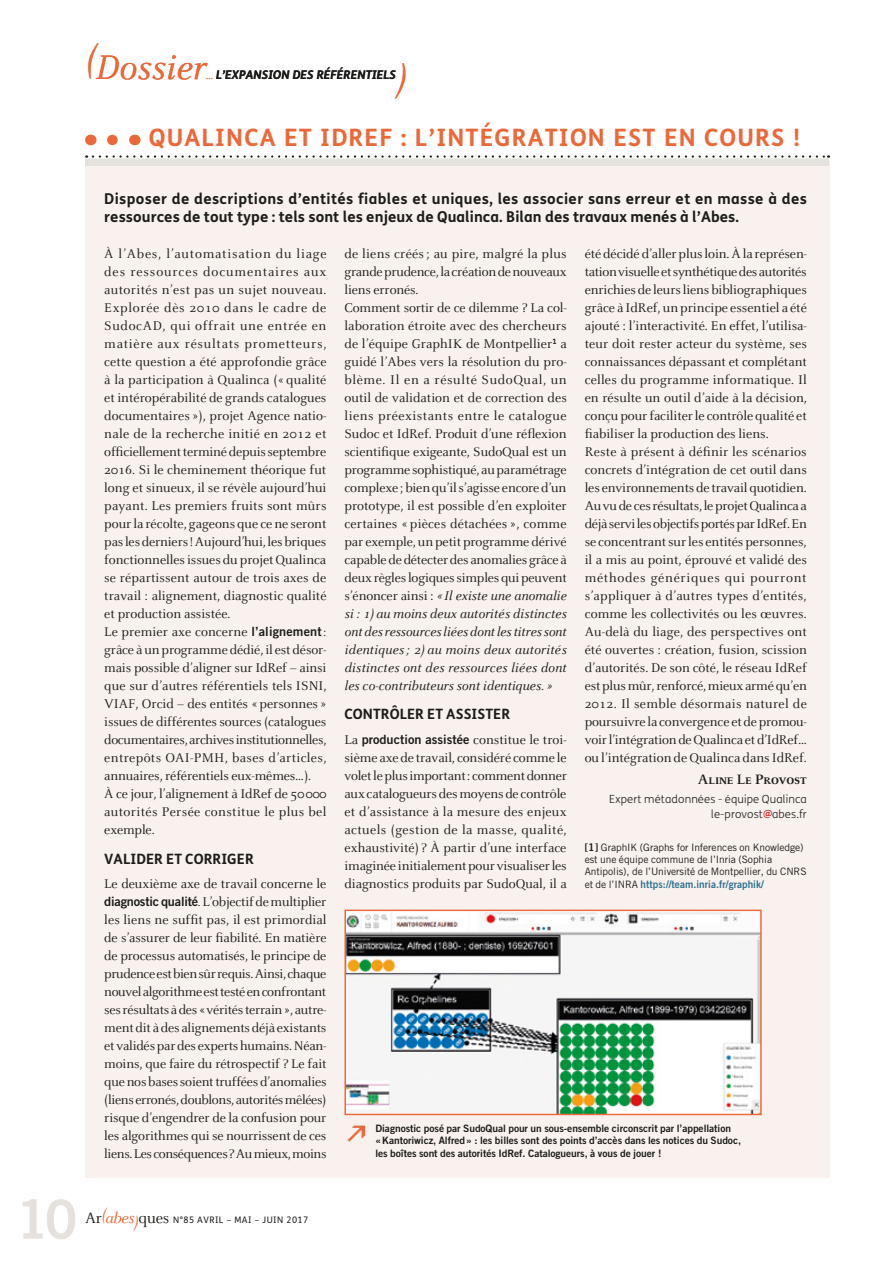
<style>
.page{position:relative;width:893px;height:1263px;background:#fff}
.page>*{position:absolute;margin:0;border:0;box-sizing:border-box;transform-origin:0 0}
.t1{font:54px "Trade Gothic Bold Two";color:#e5e1dd}
.t2{font:italic 37.5px "Celeste";color:#ec6839}
.t3{font:700 24px "FS Me";letter-spacing:.05em;color:#ec6839}
.t4{font:700 15px/18px "FS Me";letter-spacing:.025em;color:#1d1d1b}
.t5{font:700 15px "Celeste Caps";letter-spacing:-.005em;color:#1d1d1b}
.t6{font:700 14.25px "FS Me";letter-spacing:.005em;color:#1d1d1b}
.t7{font:13.95px/18px "Celeste";color:#1d1d1b}
.t8{font:italic 700 12px "FS Me";color:#1d1d1b}
.t9{font:300 11.25px/15px "FS Me";letter-spacing:.01em;color:#1d1d1b;text-align:right}
.t10{font:10.5px "Trade Gothic Bold Two";letter-spacing:.005em;color:#2e718e;scale:.95 1}
.t11{font:10.2px/12.3px "Trade Gothic Bold Two";letter-spacing:-.005em;color:#1d1d1b}
.t12{font:10.2px/12.3px "Trade Gothic";letter-spacing:-.005em;color:#1d1d1b}
.t13{font:9px "FS Me";letter-spacing:.05em;color:#1d1d1b}
.s1{font-family:"Celeste";font-weight:400;color:#ec6839}
.s2{font-family:"Trade Gothic Bold Two";font-size:12.75px}
.s3{font-size:12.75px}
.s4{font-family:"Celeste";font-size:16.5px}
.s5{font-family:"Celeste";font-style:italic;font-size:16.5px;color:#ec6839}
.s6{font-style:italic}
.s7{font-weight:400;color:#d51c20}
.s8{font-family:"Trade Gothic Bold Two";font-size:10.5px}
.s9{font-family:"Trade Gothic";font-size:10.2px;color:#1d1d1b}
</style>
<div class="page">
<div style="left:85px;top:162px;width:744px;height:1016px;background:#f9f1ed"></div>
<svg style="left:93px;top:155px;width:736px;height:3px"></svg>
<div style="left:85px;top:158px;width:744px;height:8px;background:#e5e1dd"></div>
<img style="left:346px;top:912px;width:414px;height:201px">
<div style="left:344px;top:909px;width:418px;height:206px;border:1px solid #ec6839"></div>
<svg style="left:112px;top:135px;width:6px;height:10px"></svg>
<img style="left:347px;top:1125px;width:19px;height:17px">
<h2 class="t2" style="left:85px;top:48px;width:122px">(Dossier</h2>
<p class="t8" style="left:206px;top:65px;width:185px"><span class="s1">…</span> L’EXPANSION DES RÉFÉRENTIELS</p>
<h2 class="t2" style="left:396px;top:58px;width:13px">)</h2>
<h3 class="t3" style="left:149px;top:118px;width:187px">Qualinca et IdR</h3>
<h3 class="t3" style="left:365px;top:118px;width:437px">ef : l’intégration est en cours !</h3>
<p class="t4" style="left:104px;top:188px;width:704px">Disposer de descriptions d’entités fiables et uniques, les associer sans erreur et en masse à des ressources de tout type : tels sont les enjeux de Qualinca. Bilan des travaux menés à l’Abes.</p>
<p class="t7" style="left:104px;top:245px;width:224px">À l’Abes, l’automatisation du liage des ressources documentaires aux autorités n’est pas un sujet nouveau.<br>Explorée dès 2010 dans le cadre de SudocAD, qui offrait une entrée en matière aux résultats prometteurs, cette question a été approfondie grâce à la participation à Qualinca (« qualité et intéropérabilité de grands catalogues documentaires »), projet Agence natio&shy;nale de la recherche initié en 2012 et officiellement terminé depuis septembre 2016. Si le cheminement théorique fut long et sinueux, il se révèle aujourd’hui payant. Les premiers fruits sont mûrs pour la récolte, gageons que ce ne seront pas les derniers ! Aujourd’hui, les briques fonctionnelles issues du projet Qualinca se répartissent autour de trois axes de travail : alignement, diagnostic qualité et production assistée.<br>Le premier axe concerne <span class="s2">l’alignement</span><span class="s3">: </span>grâce à un programme dédié, il est désor&shy;mais possible d’aligner sur IdRef – ainsi que sur d’autres référentiels tels ISNI, VIAF, Orcid – des entités «personnes» issues de différentes sources (catalogues documentaires, archives institutionnelles, entrepôts OAI-PMH, bases d’articles, annuaires, référentiels eux-mêmes…).<br>À ce jour, l’alignement à IdRef de 50000 autorités Persée constitue le plus bel exemple.</p>
<p class="t6" style="left:104px;top:847px;width:91px">VALIDER ET CORRI</p>
<p class="t6" style="left:227px;top:847px;width:19px">GER</p>
<p class="t7" style="left:104px;top:875px;width:224px;text-align:justify">Le deuxième axe de travail concerne le <span class="s2">diagnostic qualité</span><span class="s3">.</span> L’objectif de multiplier les liens ne suffit pas, il est primordial de s’assurer de leur fiabilité. En matière de processus automatisés, le principe de prudence est bien sûr requis. Ainsi, chaque nouvel algorithme est testé en confrontant ses résultats à des «vérités terrain», autre&shy;ment dit à des alignements déjà existants et validés par des experts humains. Néan&shy;moins, que faire du rétrospectif ? Le fait que nos bases soient truffées d’anomalies (liens erronés, doublons, autorités mêlées) risque d’engendrer de la confusion pour les algorithmes qui se nourrissent de ces liens. Les conséquences? Au mieux, moins</p>
<h1 class="t1" style="left:16px;top:1186px;width:63px">10</h1>
<p class="t13" style="left:85px;top:1214px;width:225px"><span class="s4">Ar</span><sup>(</sup><span class="s5">abes)</span><span class="s4">ques</span> n°85 AVRIL – MAI – JUIN 2017</p>
<p class="t7" style="left:344px;top:245px;width:224px">de liens créés; au pire, malgré la plus grande prudence, la création de nouveaux liens erronés.<br>Comment sortir de ce dilemme ? La col&shy;laboration étroite avec des chercheurs de l’équipe GraphIK de Montpellier<sup>1</sup> a guidé l’Abes vers la résolution du pro&shy;blème. Il en a résulté SudoQual, un outil de validation et de correction des liens préexistants entre le catalogue Sudoc et IdRef. Produit d’une réflexion scientifique exigeante, SudoQual est un programme sophistiqué, au paramétrage complexe ; bien qu’il s’agisse encore d’un prototype, il est possible d’en exploiter certaines « pièces détachées », comme par exemple, un petit programme dérivé capable de détecter des anomalies grâce à deux règles logiques simples qui peuvent s’énoncer ainsi : <span class="s6">«Il existe une anomalie si : 1)au moins deux autorités distinctes ont des ressources liées dont les titres sont identiques; 2) au moins deux autorités distinctes ont des ressources liées dont les co-contributeurs sont identiques. »</span></p>
<p class="t6" style="left:344px;top:703px;width:10px">CONTR</p>
<p class="t6" style="left:390px;top:703px;width:19px">ÔLER</p>
<p class="t6" style="left:427px;top:703px;width:38px">ET ASSISTER</p>
<p class="t7" style="left:344px;top:731px;width:224px;text-align:justify">La <span class="s2">production assistée</span> constitue le troi&shy;sième axe de travail, considéré comme le volet le plus important : comment donner aux catalogueurs des moyens de contrôle et d’assistance à la mesure des enjeux actuels (gestion de la masse, qualité, exhaustivité) ? À partir d’une interface imaginée initialement pour visualiser les diagnostics produits par SudoQual, il a</p>
<p class="t7" style="left:585px;top:245px;width:224px">été décidé d’aller plus loin. À la représen&shy;tation visuelle et synthétique des autorités enrichies de leurs liens bibliographiques grâce à IdRef, un principe essentiel a été ajouté : l’interactivité. En effet, l’utilisa&shy;teur doit rester acteur du système, ses connaissances dépassant et complétant celles du programme informatique. Il en résulte un outil d’aide à la décision, conçu pour faciliter le contrôle qualité et fiabiliser la production des liens.<br>Reste à présent à définir les scénarios concrets d’intégration de cet outil dans les environnements de travail quotidien.<br>Au vu de ces résultats, le projet Qualinca a déjà servi les objectifs portés par IdRef. En se concentrant sur les entités personnes, il a mis au point, éprouvé et validé des méthodes génériques qui pourront s’appliquer à d’autres types d’entités, comme les collectivités ou les œuvres.<br>Au-delà du liage, des perspectives ont été ouvertes : création, fusion, scission d’autorités. De son côté, le réseau IdRef est plus mûr, renforcé, mieux armé qu’en 2012. Il semble désormais naturel de poursuivre la convergence et de promou&shy;voir l’intégration de Qualinca et d’IdRef… ou l’intégration de Qualinca dans IdRef.</p>
<p class="t5" style="left:698px;top:771px;width:110px">Aline Le Provost</p>
<p class="t9" style="left:609px;top:791px;width:199px">Expert métadonnées - équipe Qualinca le-provost<span class="s7">@</span>abes.fr</p>
<p class="t12" style="left:585px;top:840px;width:223px"><span class="s8">[1]</span> GraphIK (Graphs for Inferences on Knowledge) est une équipe commune de l’Inria (Sophia<br>Antipolis), de l’Université de Montpellier, du CNRS</p>
<p class="t10" style="left:585px;top:877px;width:190px"><span class="s9">et de l’INRA</span> https://team.inria.fr/graphik/</p>
<p class="t11" style="left:375px;top:1122px;width:367px">Diagnostic posé par SudoQual pour un sous-ensemble circonscrit par l’appellation «Kantoriwicz, Alfred» : les billes sont des points d’accès dans les notices du Sudoc, les boîtes sont des autorités I dRef. Catalogueurs, à vous de jouer !</p>
</div>
